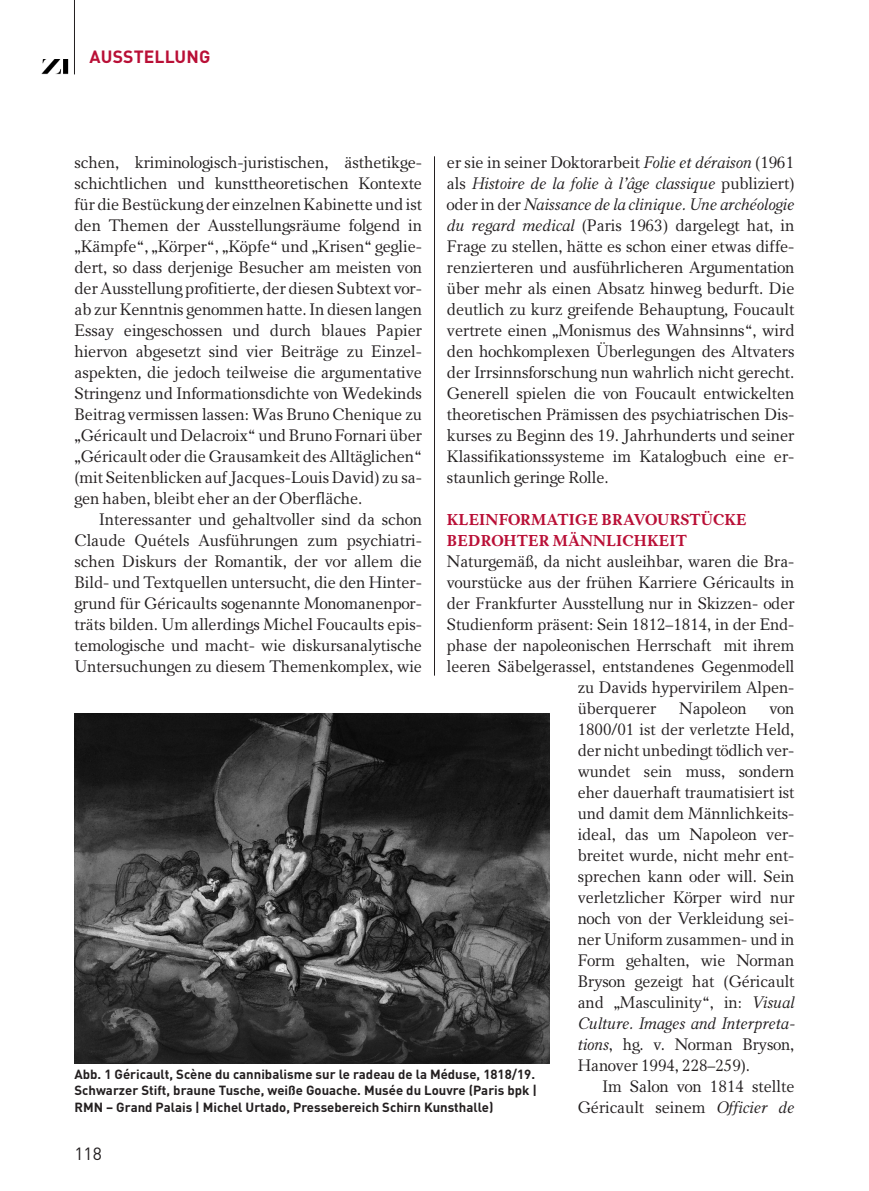
<style>
.page{position:relative;width:869px;height:1191px;background:#fff}
.page>*{position:absolute;margin:0;border:0;box-sizing:border-box;transform-origin:0 0}
.t1{font:700 17.5px "DINOT";letter-spacing:.01em;color:#b90f36}
.t2{font:17.5px "DINOT";color:#231f20}
.t3{font:16.62px/21px "Carniola";letter-spacing:-.005em;color:#231f20;text-align:justify}
.t4{font:700 15.75px/21px "Carniola";letter-spacing:-.005em;color:#b90f36}
.t5{font:700 13.12px/16.6px "DINOT";color:#231f20}
.s1{font-style:italic}
</style>
<div class="page">
<hr style="left:434px;top:156px;width:1px;height:519px;background:#231f20">
<hr style="left:74px;top:0;width:1px;height:74px;background:#231f20">
<img style="left:41px;top:60px;width:28px;height:15px">
<img style="left:74px;top:714px;width:475px;height:349px">
<p class="t1" style="left:89px;top:51px;width:122px">AUSSTELLUNG</p>
<p class="t3" style="left:74px;top:152px;width:349px">schen, kriminologisch-juristischen, ästhetikge&shy;schichtlichen und kunsttheoretischen Kontexte für die Bestückung der einzelnen Kabinette und ist den Themen der Ausstellungsräume folgend in „Kämpfe“, „Körper“, „Köpfe“ und „Krisen“ geglie&shy;dert, so dass derjenige Besucher am meisten von der Ausstellung profitierte, der diesen Subtext vor&shy;ab zur Kenntnis genommen hatte. In diesen langen Essay eingeschossen und durch blaues Papier hiervon abgesetzt sind vier Beiträge zu Einzel&shy;aspekten, die jedoch teilweise die argumentative Stringenz und Informationsdichte von Wedekinds Beitrag vermissen lassen: Was Bruno Chenique zu „Géricault und Delacroix“ und Bruno Fornari über „Géricault oder die Grausamkeit des Alltäglichen“ (mit Seitenblicken auf Jacques-Louis David) zu sa&shy;gen haben, bleibt eher an der Oberfläche.</p>
<p class="t3" style="left:74px;top:509px;width:349px;text-indent:25px">Interessanter und gehaltvoller sind da schon Claude Quétels Ausführungen zum psychiatri&shy;schen Diskurs der Romantik, der vor allem die Bild- und Textquellen untersucht, die den Hinter&shy;grund für Géricaults sogenannte Monomanenpor&shy;träts bilden. Um allerdings Michel Foucaults epis&shy;temologische und macht- wie diskursanalytische Untersuchungen zu diesem Themenkomplex, wie</p>
<p class="t3" style="left:446px;top:152px;width:349px">er sie in seiner Doktorarbeit <span class="s1">Folie et déraison</span> (1961 als <span class="s1">Histoire de la folie à l’âge classique</span> publiziert) oder in der <span class="s1">Naissance de la clinique. Une archéologie du regard medical</span> (Paris 1963) dargelegt hat, in Frage zu stellen, hätte es schon einer etwas diffe&shy;renzierteren und ausführlicheren Argumentation über mehr als einen Absatz hinweg bedurft. Die deutlich zu kurz greifende Behauptung, Foucault vertrete einen „Monismus des Wahnsinns“, wird den hochkomplexen Überlegungen des Altvaters der Irrsinnsforschung nun wahrlich nicht gerecht.<br>Generell spielen die von Foucault entwickelten theoretischen Prämissen des psychiatrischen Dis&shy;kurses zu Beginn des 19. Jahrhunderts und seiner Klassifikationssysteme im Katalogbuch eine er&shy;staunlich geringe Rolle.</p>
<p class="t4" style="left:446px;top:509px;width:301px">KLEINFORMATIGE BRAVOURSTÜCKE<br>BEDROHTER MÄNNLICHKEIT</p>
<p class="t3" style="left:446px;top:551px;width:349px">Naturgemäß, da nicht ausleihbar, waren die Bra-</p>
<p class="t3" style="left:446px;top:572px;width:349px">vourstücke aus der frühen Karriere Géricaults in</p>
<p class="t3" style="left:446px;top:593px;width:349px">der Frankfurter Ausstellung nur in Skizzen- oder</p>
<p class="t3" style="left:446px;top:614px;width:349px">Studienform präsent: Sein 1812–1814, in der End-</p>
<p class="t3" style="left:446px;top:635px;width:349px">phase der napoleonischen Herrschaft mit ihrem</p>
<p class="t3" style="left:446px;top:656px;width:349px">leeren Säbelgerassel, entstandenes Gegenmodell</p>
<p class="t3" style="left:577px;top:677px;width:218px">zu Davids hypervirilem Alpen-</p>
<p class="t3" style="left:577px;top:698px;width:80px">überquerer</p>
<p class="t3" style="left:679px;top:698px;width:69px">Napoleon</p>
<p class="t3" style="left:577px;top:698px;width:218px;text-align:left;text-indent:192px">von<br>1800/01 ist der verletzte Held, der nicht unbedingt tödlich ver&shy;wundet sein muss, sondern eher dauerhaft traumatisiert ist und damit dem Männlichkeits&shy;ideal, das um Napoleon ver&shy;breitet wurde, nicht mehr ent&shy;sprechen kann oder will. Sein verletzlicher Körper wird nur noch von der Verkleidung sei&shy;ner Uniform zusammen- und in<br>Form gehalten, wie Norman<br>Bryson gezeigt hat (Géricault and „Masculinity“, in: <span class="s1">Visual<br>Culture. Images and Interpreta&shy;tions</span>, hg. v. Norman Bryson,<br>Hanover 1994, 228–259).</p>
<p class="t3" style="left:577px;top:1076px;width:218px;text-align:right">Im Salon von 1814 stellte<br>Géricault seinem <span class="s1">Officier de</span></p>
<p class="t5" style="left:74px;top:1067px;width:464px">Abb. 1 Géricault, Scène du cannibalisme sur le radeau de la Méduse, 1818/19.<br>Schwarzer Stift, braune Tusche, weiße Gouache. Musée du Louvre (Paris bpk |<br>RMN – Grand Palais | Michel Urtado, Pressebereich Schirn Kunsthalle)</p>
<p class="t2" style="left:74px;top:1147px;width:29px">118</p>
</div>
